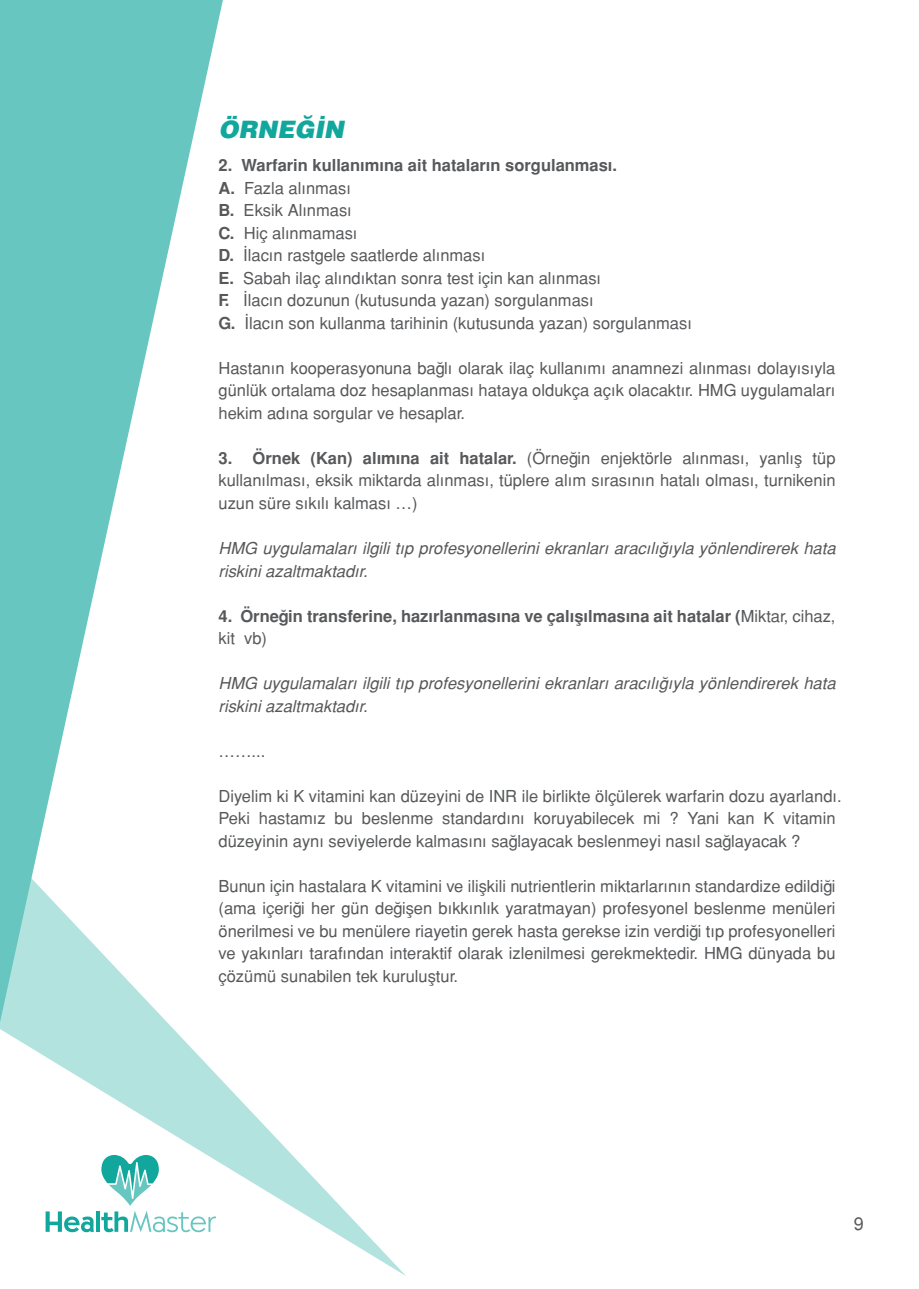
<style>
.page{position:relative;width:919px;height:1289px;background:#fff}
.page>*{position:absolute;margin:0;border:0;box-sizing:border-box;transform-origin:0 0}
.t1{font:24px "Helvetica Black Italic Tr";color:#12a79d}
.t2{font:18px "Helvetica Normal Tr";color:#57585a}
.t3{font:16.5px/22.5px "Helvetica Normal Tr";color:#57585a;text-align:justify}
.t4{font:italic 16.5px/22.5px "Helvetica Tr";color:#57585a}
.t5{font:700 16.5px "Helvetica Tr";color:#57585a}
.s1{font-family:"Helvetica Tr";font-weight:700}
.s2{font-family:"Helvetica Normal Tr";font-weight:400}
</style>
<div class="page">
<svg style="left:0;top:0;width:223px;height:838px;fill:#67c7c0"></svg>
<svg style="left:0;top:838px;width:406px;height:438px"></svg>
<h1 class="t1" style="left:218px;top:114px;width:127px">ÖRNEĞİN</h1>
<p class="t5" style="left:218px;top:155px;width:400px">2. Warfarin kullanımına ait hataların sorgulanması.</p>
<p class="t3" style="left:218px;top:177px;width:475px;text-align:left"><span class="s1">A.</span> Fazla alınması<br><span class="s1">B.</span> Eksik Alınması<br><span class="s1">C.</span> Hiç alınmaması<br><span class="s1">D.</span> İlacın rastgele saatlerde alınması<br><span class="s1">E.</span> Sabah ilaç alındıktan sonra test için kan alınması<br><span class="s1">F.</span> İlacın dozunun (kutusunda yazan) sorgulanması<br><span class="s1">G.</span> İlacın son kullanma tarihinin (kutusunda yazan) sorgulanması</p>
<p class="t3" style="left:218px;top:357px;width:618px">Hastanın kooperasyonuna bağlı olarak ilaç kullanımı anamnezi alınması dolayısıyla günlük ortalama doz hesaplanması hataya oldukça açık olacaktır. HMG uygulamaları hekim adına sorgular ve hesaplar.</p>
<p class="t3" style="left:218px;top:447px;width:618px"><span class="s1">3. Örnek (Kan) alımına ait hatalar.</span> (Örneğin enjektörle alınması, yanlış tüp kullanılması, eksik miktarda alınması, tüplere alım sırasının hatalı olması, turnikenin uzun süre sıkılı kalması …)</p>
<p class="t4" style="left:218px;top:537px;width:618px">HMG uygulamaları ilgili tıp profesyonellerini ekranları aracılığıyla yönlendirerek hata riskini azaltmaktadır.</p>
<p class="t5" style="left:218px;top:605px;width:618px">4. Örneğin transferine, hazırlanmasına ve çalışılmasına ait hatalar (<span class="s2">Miktar, cihaz,</span></p>
<p class="t3" style="left:218px;top:627px;width:50px">kit vb)</p>
<p class="t4" style="left:218px;top:672px;width:618px">HMG uygulamaları ilgili tıp profesyonellerini ekranları aracılığıyla yönlendirerek hata riskini azaltmaktadır.</p>
<p class="t3" style="left:218px;top:739px;width:48px">……...</p>
<p class="t3" style="left:218px;top:784px;width:624px;text-align:left">Diyelim ki K vitamini kan düzeyini de INR ile birlikte ölçülerek warfarin dozu ayarlandı.<br>Peki hastamız bu beslenme standardını koruyabilecek mi ? Yani kan K vitamin düzeyinin aynı seviyelerde kalmasını sağlayacak beslenmeyi nasıl sağlayacak ?</p>
<p class="t3" style="left:218px;top:874px;width:618px">Bunun için hastalara K vitamini ve ilişkili nutrientlerin miktarlarının standardize edildiği (ama içeriği her gün değişen bıkkınlık yaratmayan) profesyonel beslenme menüleri önerilmesi ve bu menülere riayetin gerek hasta gerekse izin verdiği tıp profesyonelleri ve yakınları tarafından interaktif olarak izlenilmesi gerekmektedir. HMG dünyada bu çözümü sunabilen tek kuruluştur.</p>
<p class="t2" style="left:853px;top:1213px;width:12px">9</p>
</div>
